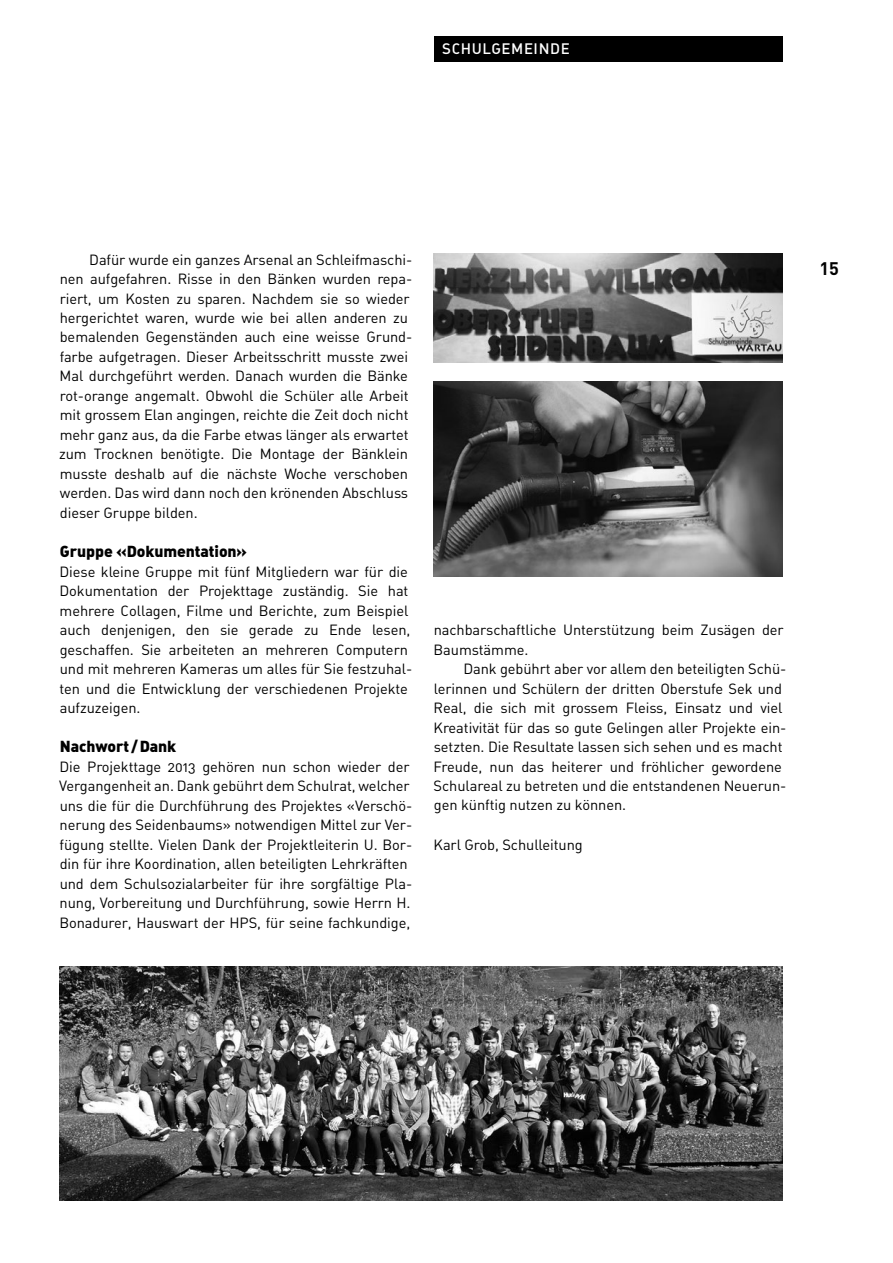
<style>
.page{position:relative;width:893px;height:1263px;background:#fff}
.page>*{position:absolute;margin:0;border:0;box-sizing:border-box;transform-origin:0 0}
.t1{font:700 18px "DIN";color:#000}
.t2{font:15.75px "DIN Black Alternate";letter-spacing:-.005em;color:#000}
.t3{font:15px "DIN Medium Alternate";color:#fff}
.t4{font:14.7px/19.5px "DIN Regular Alternate";letter-spacing:-.005em;color:#000}
</style>
<div class="page">
<div style="left:434px;top:36px;width:348px;height:26px;background:#000"></div>
<img style="left:60px;top:966px;width:722px;height:234px">
<img style="left:434px;top:381px;width:348px;height:195px">
<img style="left:434px;top:254px;width:348px;height:108px">
<p class="t3" style="left:442px;top:39px;width:21px">SCHULGEMEINDE</p>
<p class="t4" style="left:59px;top:249px;width:355px;text-indent:30px">Dafür wurde ein ganzes Arsenal an Schleifmaschi&shy;nen aufgefahren. Risse in den Bänken wurden repa&shy;riert, um Kosten zu sparen. Nachdem sie so wieder hergerichtet waren, wurde wie bei allen anderen zu bemalenden Gegenständen auch eine weisse Grund&shy;farbe aufgetragen. Dieser Arbeitsschritt musste zwei Mal durchgeführt werden. Danach wurden die Bänke rot-orange angemalt. Obwohl die Schüler alle Arbeit mit grossem Elan angingen, reichte die Zeit doch nicht mehr ganz aus, da die Farbe etwas länger als erwartet zum Trocknen benötigte. Die Montage der Bänklein musste deshalb auf die nächste Woche verschoben werden. Das wird dann noch den krönenden Abschluss dieser Gruppe bilden.</p>
<p class="t2" style="left:60px;top:541px;width:189px">Gruppe «Dokumentation»</p>
<p class="t4" style="left:59px;top:561px;width:354px">Diese kleine Gruppe mit fünf Mitgliedern war für die Dokumentation der Projekttage zuständig. Sie hat mehrere Collagen, Filme und Berichte, zum Beispiel auch denjenigen, den sie gerade zu Ende lesen, geschaffen. Sie arbeiteten an mehreren Computern und mit mehreren Kameras um alles für Sie festzuhal&shy;ten und die Entwicklung der verschiedenen Projekte aufzuzeigen.</p>
<p class="t2" style="left:60px;top:736px;width:118px">Nachwort /Dank</p>
<p class="t4" style="left:59px;top:756px;width:354px">Die Projekttage 2013 gehören nun schon wieder der Vergangenheit an. Dank gebührt dem Schulrat, welcher uns die für die Durchführung des Projektes «Verschö&shy;nerung des Seidenbaums» notwendigen Mittel zur Ver&shy;fügung stellte. Vielen Dank der Projektleiterin U. Bor&shy;din für ihre Koordination, allen beteiligten Lehrkräften und dem Schulsozialarbeiter für ihre sorgfältige Pla&shy;nung, Vorbereitung und Durchführung, sowie Herrn H.<br>Bonadurer, Hauswart der HPS, für seine fachkundige,</p>
<p class="t4" style="left:434px;top:620px;width:352px">nachbarschaftliche Unterstützung beim Zusägen der<br>Baumstämme.</p>
<p class="t4" style="left:434px;top:659px;width:354px;text-indent:30px">Dank gebührt aber vor allem den beteiligten Schü&shy;lerinnen und Schülern der dritten Oberstufe Sek und Real, die sich mit grossem Fleiss, Einsatz und viel Kreativität für das so gute Gelingen aller Projekte ein&shy;setzten. Die Resultate lassen sich sehen und es macht Freude, nun das heiterer und fröhlicher gewordene Schulareal zu betreten und die entstandenen Neuerun&shy;gen künftig nutzen zu können.</p>
<p class="t4" style="left:434px;top:834px;width:151px">Karl Grob, Schulleitung</p>
<p class="t1" style="left:819px;top:257px;width:21px">15</p>
</div>
